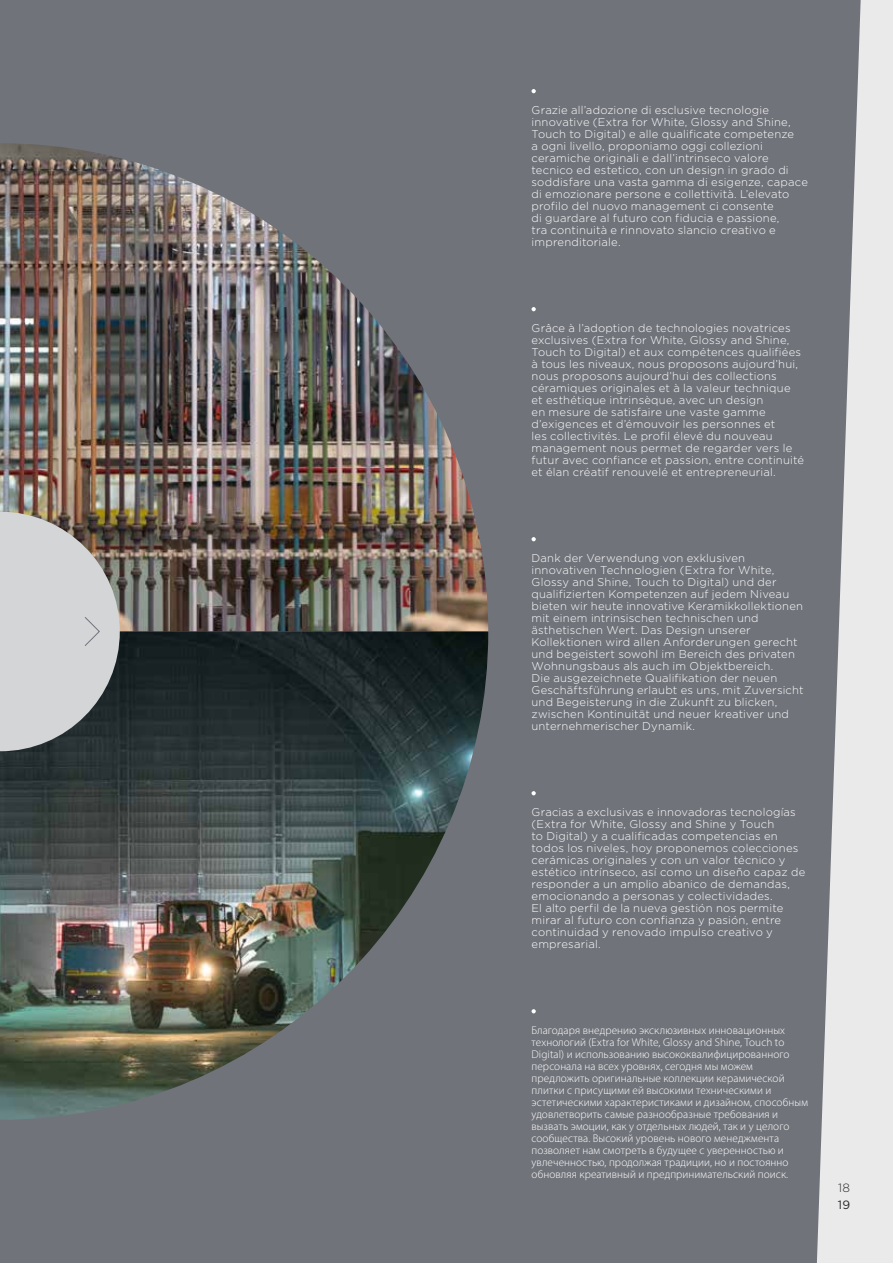
<style>
.page{position:relative;width:893px;height:1263px;background:#70737a}
.page>*{position:absolute;margin:0;border:0;box-sizing:border-box;transform-origin:0 0}
.t1{font:300 12px "Gotham";color:#292929}
.t2{font:12px "Gotham";color:#292929}
.t3{font:300 11.25px/12px "Gotham";letter-spacing:.015em;color:#fff}
.t4{font:300 11.25px/12px "Myriad Pro";letter-spacing:.01em;color:#fff}
</style>
<div class="page">
<img style="left:0;top:143px;width:488px;height:977px">
<svg style="left:0;top:512px;width:120px;height:239px;background:#b5b5b5"></svg>
<svg style="left:531px;top:89px;width:5px;height:4px"></svg>
<svg style="left:531px;top:307px;width:5px;height:4px"></svg>
<svg style="left:531px;top:791px;width:5px;height:4px"></svg>
<svg style="left:531px;top:537px;width:5px;height:4px"></svg>
<svg style="left:531px;top:1009px;width:5px;height:4px"></svg>
<svg style="left:816px;top:0;width:77px;height:1263px;fill:#eaeaeb"></svg>
<p class="t3" style="left:531px;top:104px;width:278px">Grazie all’adozione di esclusive tecnologie innovative (Extra for White, Glossy and Shine, Touch to Digital) e alle qualificate competenze<br>a ogni livello, proponiamo oggi collezioni ceramiche originali e dall’intrinseco valore tecnico ed estetico, con un design in grado di soddisfare una vasta gamma di esigenze, capace di emozionare persone e collettività. L’elevato profilo del nuovo management ci consente<br>di guardare al futuro con fiducia e passione,<br>tra continuità e rinnovato slancio creativo e imprenditoriale.</p>
<p class="t3" style="left:531px;top:322px;width:274px">Grâce à l’adoption de technologies novatrices exclusives (Extra for White, Glossy and Shine, Touch to Digital) et aux compétences qualifiées à tous les niveaux, nous proposons aujourd’hui, nous proposons aujourd’hui des collections céramiques originales et à la valeur technique et esthétique intrinsèque, avec un design<br>en mesure de satisfaire une vaste gamme d’exigences et d’émouvoir les personnes et<br>les collectivités. Le profil élevé du nouveau management nous permet de regarder vers le futur avec confiance et passion, entre continuité et élan créatif renouvelé et entrepreneurial.</p>
<p class="t3" style="left:531px;top:552px;width:274px">Dank der Verwendung von exklusiven innovativen Technologien (Extra for White, Glossy and Shine, Touch to Digital) und der qualifizierten Kompetenzen auf jedem Niveau bieten wir heute innovative Keramikkollektionen mit einem intrinsischen technischen und ästhetischen Wert. Das Design unserer Kollektionen wird allen Anforderungen gerecht und begeistert sowohl im Bereich des privaten Wohnungsbaus als auch im Objektbereich.<br>Die ausgezeichnete Qualifikation der neuen Geschäftsführung erlaubt es uns, mit Zuversicht und Begeisterung in die Zukunft zu blicken, zwischen Kontinuität und neuer kreativer und unternehmerischer Dynamik.</p>
<p class="t3" style="left:531px;top:806px;width:275px">Gracias a exclusivas e innovadoras tecnologías (Extra for White, Glossy and Shine y Touch<br>to Digital) y a cualificadas competencias en todos los niveles, hoy proponemos colecciones cerámicas originales y con un valor técnico y estético intrínseco, así como un diseño capaz de responder a un amplio abanico de demandas, emocionando a personas y colectividades.<br>El alto perfil de la nueva gestión nos permite mirar al futuro con confianza y pasión, entre continuidad y renovado impulso creativo y empresarial.</p>
<p class="t4" style="left:531px;top:1024px;width:278px">Благодаря внедрению эксклюзивных инновационных технологий (Extra for White, Glossy and Shine, Touch to Digital) и использованию высококвалифицированного персонала на всех уровнях, сегодня мы можем предложить оригинальные коллекции керамической плитки с присущими ей высокими техническими и эстетическими характеристиками и дизайном, способным удовлетворить самые разнообразные требования и вызвать эмоции, как у отдельных людей, так и у целого сообщества. Высокий уровень нового менеджмента позволяет нам смотреть в будущее с уверенностью и увлеченностью, продолжая традиции, но и постоянно обновляя креативный и предпринимательский поиск.</p>
<p class="t1" style="left:838px;top:1182px;width:13px">18</p>
<p class="t2" style="left:838px;top:1198px;width:14px">19</p>
</div>
